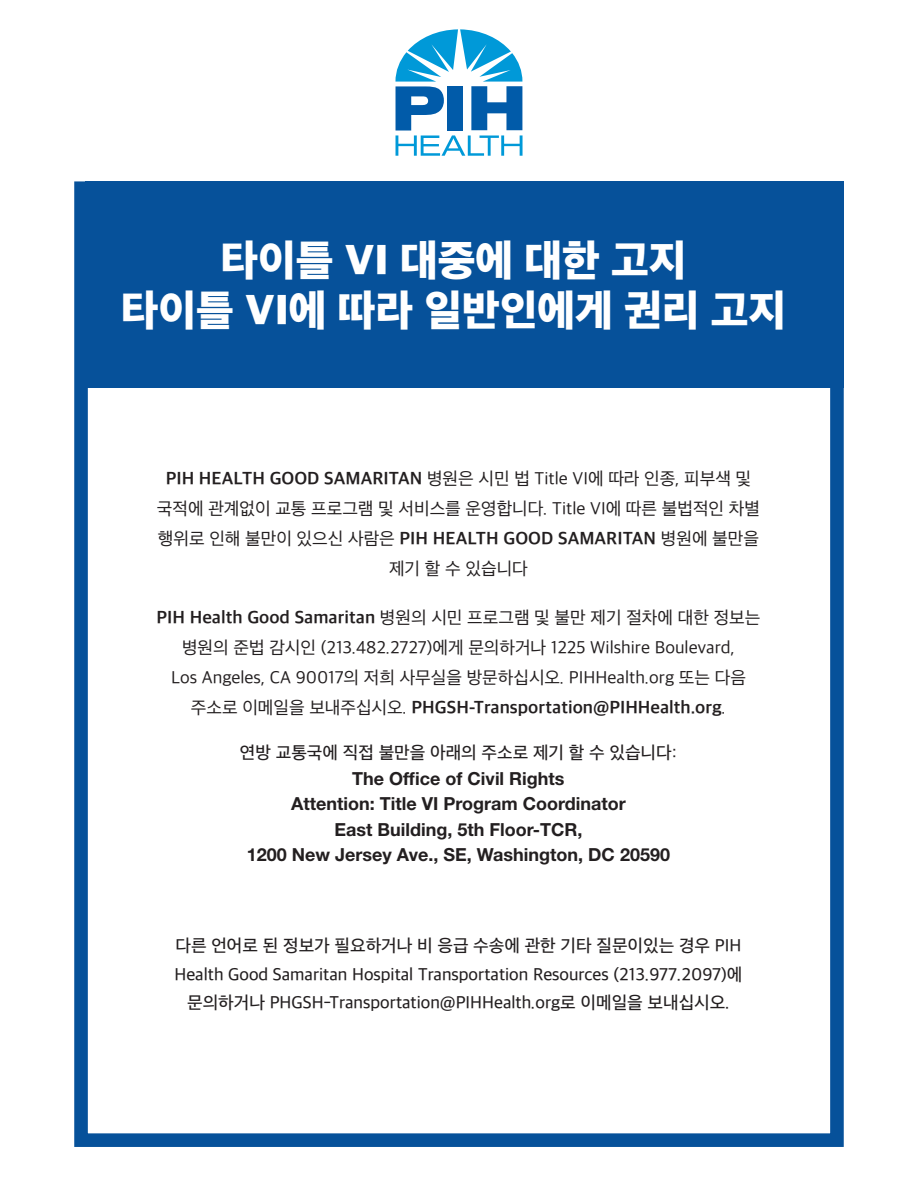
<style>
.page{position:relative;width:918px;height:1188px;background:#fff}
.page>*{position:absolute;margin:0;border:0;box-sizing:border-box;transform-origin:0 0}
.t1{font:800 43.5px "Apple SD Gothic Neo";color:#fff}
.t2{font:18px/30px "Apple SD Gothic Neo";color:#231f20;text-align:center}
.t3{font:500 18px/28.5px "Apple SD Gothic Neo";color:#231f20;text-align:center}
.t4{font:700 18px "Helvetica Neue LT Std";color:#231f20}
.s1{font-weight:700}
</style>
<div class="page">
<div style="left:85px;top:181px;width:759px;height:207px;background:#06519a"></div>
<div style="left:74px;top:181px;width:770px;height:966px;border:14px solid #06519a"></div>
<svg style="left:395px;top:29px;width:128px;height:127px"></svg>
<p class="t1" style="left:221px;top:237px;width:467px">타이틀 VI 대중에 대한 고지</p>
<p class="t1" style="left:121px;top:287px;width:667px">타이틀 VI에 따라 일반인에게 권리 고지</p>
<p class="t2" style="left:157px;top:464px;width:605px"><span class="s1">PIH HEALTH GOOD SAMARITAN</span> 병원은 시민 법 Title VI에 따라 인종, 피부색 및 국적에 관계없이 교통 프로그램 및 서비스를 운영합니다. Title VI에 따른 불법적인 차별 행위로 인해 불만이 있으신 사람은 <span class="s1">PIH HEALTH GOOD SAMARITAN</span> 병원에 불만을 제기 할 수 있습니다</p>
<p class="t2" style="left:157px;top:604px;width:605px"><span class="s1">PIH Health Good Samaritan</span> 병원의 시민 프로그램 및 불만 제기 절차에 대한 정보는 병원의 준법 감시인 (213.482.2727)에게 문의하거나 1225 Wilshire Boulevard,<br>Los Angeles, CA 90017의 저희 사무실을 방문하십시오. PIHHealth.org 또는 다음 주소로 이메일을 보내주십시오. <span class="s1">PHGSH-Transportation@PIHHealth.org</span>.</p>
<p class="t3" style="left:240px;top:739px;width:439px">연방 교통국에 직접 불만을 아래의 주소로 제기 할 수 있습니다:</p>
<p class="t4" style="left:352px;top:767px;width:214px">The Office of Civil Rights</p>
<p class="t4" style="left:291px;top:793px;width:336px">Attention: Title VI Program Coordinator</p>
<p class="t4" style="left:334px;top:818px;width:249px">East Building, 5th Floor-TCR,</p>
<p class="t4" style="left:247px;top:844px;width:425px">1200 New Jersey Ave., SE, Washington, DC 20590</p>
<p class="t3" style="left:174px;top:932px;width:569px">다른 언어로 된 정보가 필요하거나 비 응급 수송에 관한 기타 질문이있는 경우 PIH<br>Health Good Samaritan Hospital Transportation Resources (213.977.2097)에 문의하거나 PHGSH-Transportation@PIHHealth.org로 이메일을 보내십시오.</p>
</div>
